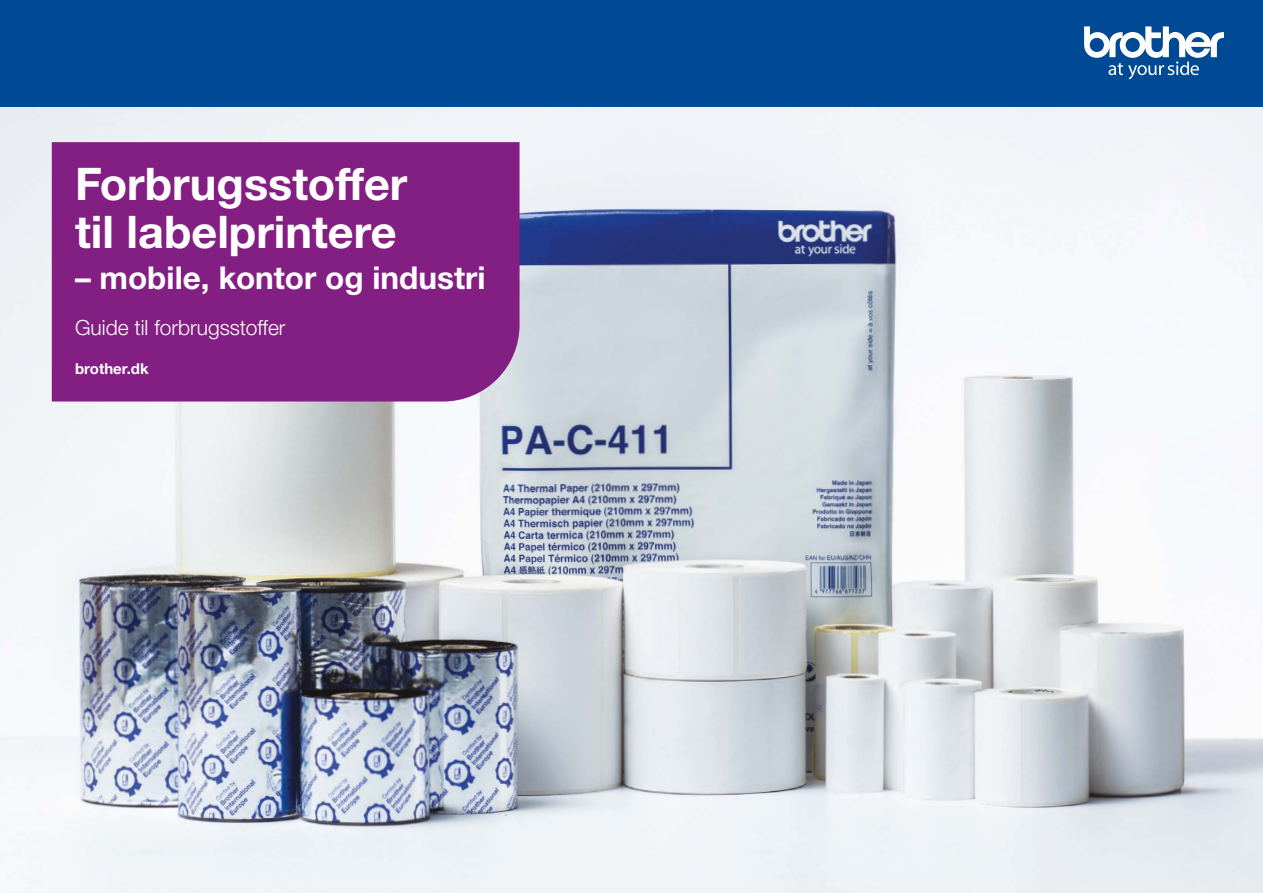
<style>
.page{position:relative;width:1263px;height:893px;background:#fff}
.page>*{position:absolute;margin:0;border:0;box-sizing:border-box;transform-origin:0 0}
.t1{font:700 45px/48px "Helvetica Neue LTW1 G";color:#fff}
.t2{font:700 31.5px "Helvetica Neue LTW1 G";color:#fff}
.t3{font:300 21px "Helvetica Neue LTW1 G";color:#fff}
.t4{font:700 15px "Helvetica Neue LTW1 G";color:#fff}
</style>
<div class="page">
<img style="left:0;top:106px;width:1263px;height:787px">
<div style="left:0;top:0;width:1263px;height:106px;background:#004994"></div>
<svg style="left:1084px;top:26px;width:140px;height:53px"></svg>
<div style="left:52px;top:142px;width:467px;height:259px;background:#831f82"></div>
<p class="t1" style="left:75px;top:160px;width:334px">Forbrugsstoffer til labelprintere</p>
<p class="t2" style="left:75px;top:258px;width:412px">– mobile, kontor og industri</p>
<p class="t3" style="left:75px;top:315px;width:212px">Guide til forbrugsstoffer</p>
<p class="t4" style="left:75px;top:360px;width:75px">brother.dk</p>
</div>
